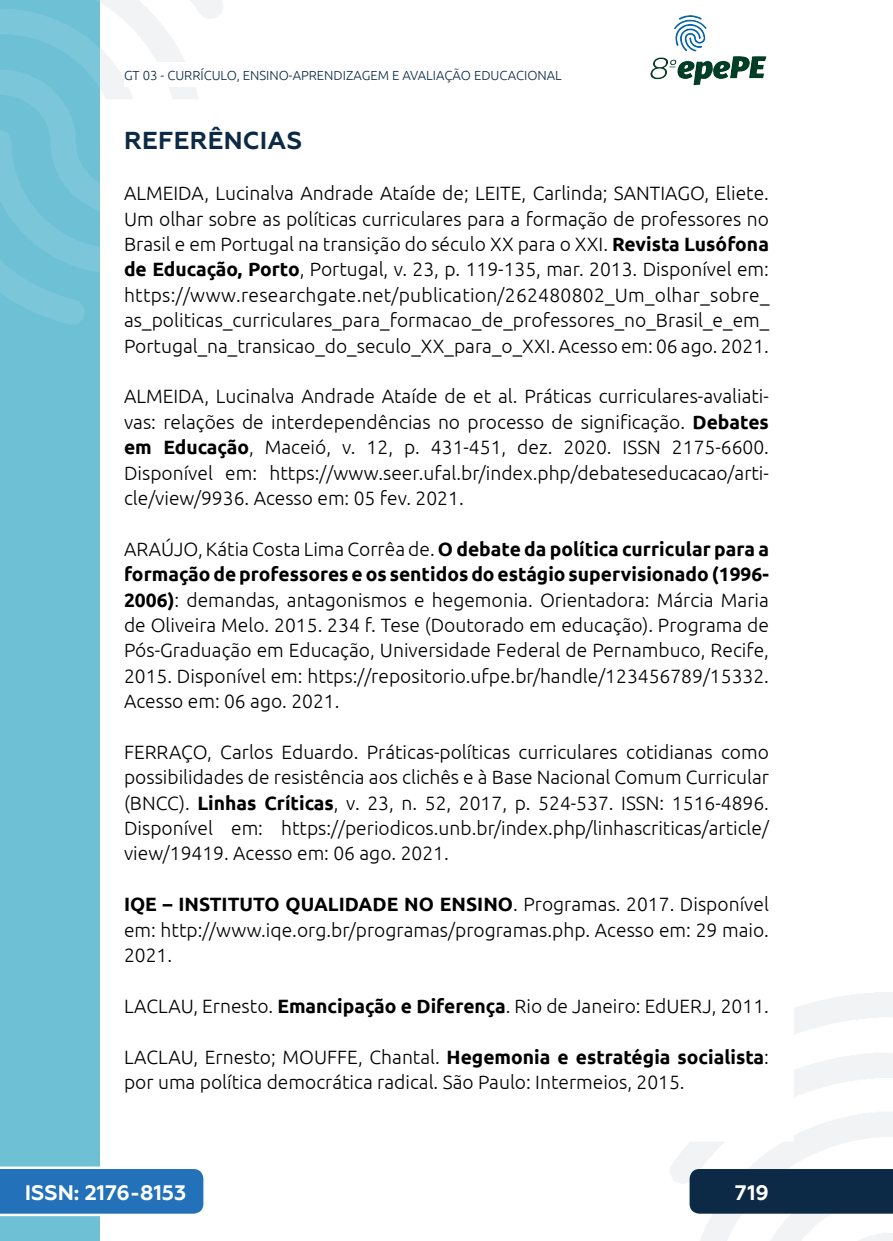
<style>
.page{position:relative;width:893px;height:1241px;background:#fff}
.page>*{position:absolute;margin:0;border:0;box-sizing:border-box;transform-origin:0 0}
._3_SUBTÍTULO{font:700 24.5px "Geometria";letter-spacing:.01em;color:#0c2a46}
.t1{font:700 21px "Geometria";color:#fff}
._11_REFERENCIAS{font:300 19.25px/25.4px "Ubuntu";color:#000;text-align:justify}
.t2{font:300 13.12px "Ubuntu";color:#0c2a46}
.s1{font-weight:700}
</style>
<div class="page">
<svg style="left:670px;top:992px;width:223px;height:248px"></svg>
<svg style="left:99px;top:0;width:124px;height:324px"></svg>
<img style="left:650px;top:15px;width:117px;height:71px">
<div style="left:0;top:0;width:99px;height:1240px;background:#6ec0d5"></div>
<svg style="left:0;top:0;width:99px;height:325px"></svg>
<svg style="left:0;top:1166px;width:203px;height:49px;background:#367dbf"></svg>
<div style="left:690px;top:1168px;width:203px;height:45px;background:#0c2a46"></div>
<div style="left:124px;top:62px;width:516px;height:25px;background:#fff"></div>
<p class="t2" style="left:124px;top:67px;width:439px">GT 03 - CURRÍCULO, ENSINO-APRENDIZAGEM E AVALIAÇÃO EDUCACIONAL</p>
<p class="_3_SUBTÍTULO" style="left:124px;top:126px;width:179px">REFERÊNCIAS</p>
<p class="_11_REFERENCIAS" style="left:124px;top:180px;width:647px">ALMEIDA, Lucinalva Andrade Ataíde de; LEITE, Carlinda; SANTIAGO, Eliete.<br>Um olhar sobre as políticas curriculares para a formação de professores no Brasil e em Portugal na transição do século XX para o XXI. <span class="s1">Revista Lusófona de Educação, Porto</span>, Portugal, v. 23, p. 119-135, mar. 2013. Disponível em: https://www.researchgate.net/publication/262480802_Um_olhar_sobre_ as_politicas_curriculares_para_formacao_de_professores_no_Brasil_e_em_ Portugal_na_transicao_do_seculo_XX_para_o_XXI. Acesso em: 06 ago. 2021.</p>
<p class="_11_REFERENCIAS" style="left:124px;top:383px;width:646px">ALMEIDA, Lucinalva Andrade Ataíde de et al. Práticas curriculares-avaliati&shy;vas: relações de interdependências no processo de significação. <span class="s1">Debates em Educação</span>, Maceió, v. 12, p. 431-451, dez. 2020. ISSN 2175-6600.<br>Disponível em: https://www.seer.ufal.br/index.php/debateseducacao/arti&shy;cle/view/9936. Acesso em: 05 fev. 2021.</p>
<p class="_11_REFERENCIAS" style="left:124px;top:535px;width:646px">ARAÚJO, Kátia Costa Lima Corrêa de. <span class="s1">O debate da política curricular para a formação de professores e os sentidos do estágio supervisionado (1996- 2006)</span>: demandas, antagonismos e hegemonia. Orientadora: Márcia Maria de Oliveira Melo. 2015. 234 f. Tese (Doutorado em educação). Programa de Pós-Graduação em Educação, Universidade Federal de Pernambuco, Recife, 2015. Disponível em: https://repositorio.ufpe.br/handle/123456789/15332.<br>Acesso em: 06 ago. 2021.</p>
<p class="_11_REFERENCIAS" style="left:124px;top:738px;width:646px">FERRAÇO, Carlos Eduardo. Práticas-políticas curriculares cotidianas como possibilidades de resistência aos clichês e à Base Nacional Comum Curricular (BNCC). <span class="s1">Linhas Críticas</span>, v. 23, n. 52, 2017, p. 524-537. ISSN: 1516-4896.<br>Disponível em: https://periodicos.unb.br/index.php/linhascriticas/article/ view/19419. Acesso em: 06 ago. 2021.</p>
<p class="_11_REFERENCIAS" style="left:124px;top:891px;width:646px"><span class="s1">IQE – INSTITUTO QUALIDADE NO ENSINO</span>. Programas. 2017. Disponível em: http://www.iqe.org.br/programas/programas.php. Acesso em: 29 maio.<br>2021.</p>
<p class="_11_REFERENCIAS" style="left:124px;top:992px;width:646px">LACLAU, Ernesto. <span class="s1">Emancipação e Diferença</span>. Rio de Janeiro: EdUERJ, 2011.</p>
<p class="_11_REFERENCIAS" style="left:124px;top:1043px;width:646px">LACLAU, Ernesto; MOUFFE, Chantal. <span class="s1">Hegemonia e estratégia socialista</span>: por uma política democrática radical. São Paulo: Intermeios, 2015.</p>
<p class="t1" style="left:25px;top:1179px;width:163px">ISSN: 2176-8153</p>
<p class="t1" style="left:735px;top:1179px;width:36px">719</p>
</div>
